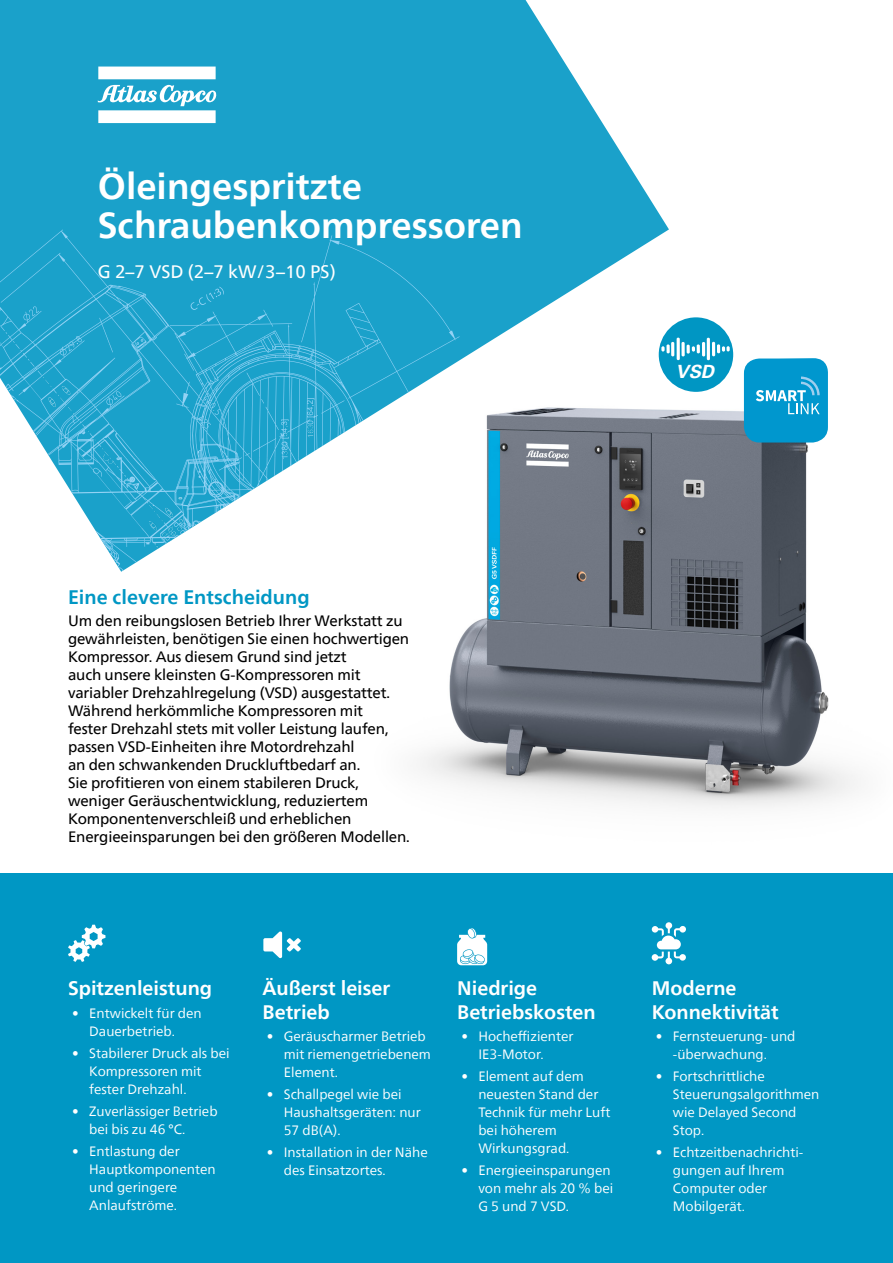
<style>
.page{position:relative;width:893px;height:1263px;background:#fff}
.page>*{position:absolute;margin:0;border:0;box-sizing:border-box;transform-origin:0 0}
.t1{font:700 36px/39px "Neue Frutiger World";color:#fff}
.t2{font:700 19.5px/23.4px "Neue Frutiger World";color:#fff}
.t3{font:700 19.5px "Neue Frutiger World";color:#0097c4}
.t4{font:italic 700 18.3px "Univers LT Std";color:#fff}
.t5{font:18px "Neue Frutiger World";color:#fff}
.t6{font:15px/18px "Neue Frutiger World";letter-spacing:-.01em;color:#000}
.t7{font:13.5px/18px "Neue Frutiger World";color:#fff}
</style>
<div class="page">
<img style="left:420px;top:379px;width:438px;height:429px">
<svg style="left:0;top:0;width:669px;height:572px;fill:#1aa1ca"></svg>
<svg style="left:0;top:229px;width:460px;height:233px;background:#29a7cd"></svg>
<svg style="left:0;top:332px;width:291px;height:239px"></svg>
<svg style="left:109px;top:293px;width:339px;height:163px;background:#3dafd3"></svg>
<img style="left:213px;top:410px;width:4px;height:79px">
<img style="left:43px;top:377px;width:31px;height:37px">
<img style="left:285px;top:425px;width:28px;height:30px">
<img style="left:95px;top:439px;width:21px;height:26px">
<img style="left:149px;top:497px;width:34px;height:26px">
<svg style="left:98px;top:67px;width:118px;height:12px"></svg>
<svg style="left:98px;top:85px;width:118px;height:38px"></svg>
<div style="left:0;top:874px;width:893px;height:389px;background:#0097c4"></div>
<svg style="left:68px;top:925px;width:37px;height:37px"></svg>
<svg style="left:457px;top:928px;width:30px;height:37px"></svg>
<svg style="left:263px;top:931px;width:38px;height:28px"></svg>
<svg style="left:744px;top:358px;width:84px;height:84px;background:#17a0d1"></svg>
<div style="left:659px;top:317px;width:74px;height:75px;background:#0096c3;border-radius:50%"></div>
<hr style="left:677px;top:337px;width:3px;height:24px;background:#fff;border-radius:2px">
<hr style="left:707px;top:337px;width:3px;height:24px;background:#fff;border-radius:2px">
<svg style="left:681px;top:341px;width:4px;height:16px"></svg>
<hr style="left:671px;top:341px;width:3px;height:16px;background:#fff;border-radius:2px">
<hr style="left:702px;top:341px;width:3px;height:16px;background:#fff;border-radius:2px">
<hr style="left:712px;top:341px;width:3px;height:16px;background:#fff;border-radius:2px">
<svg style="left:666px;top:344px;width:4px;height:10px"></svg>
<svg style="left:687px;top:344px;width:13px;height:10px"></svg>
<svg style="left:661px;top:346px;width:4px;height:6px"></svg>
<svg style="left:717px;top:344px;width:13px;height:10px"></svg>
<svg style="left:652px;top:922px;width:34px;height:42px"></svg>
<h1 class="t1" style="left:98px;top:166px;width:426px">Öleingespritzte<br>Schraubenkompressoren</h1>
<h3 class="t5" style="left:98px;top:258px;width:239px">G 2–7 VSD (2–7 kW/3–10 PS)</h3>
<h3 class="t4" style="left:675px;top:361px;width:40px">VSD</h3>
<h2 class="t3" style="left:68px;top:580px;width:243px">Eine clevere Entscheidung</h2>
<p class="t6" style="left:68px;top:612px;width:343px">Um den reibungslosen Betrieb Ihrer Werkstatt zu gewährleisten, benötigen Sie einen hochwertigen Kompressor. Aus diesem Grund sind jetzt<br>auch unsere kleinsten G-Kompressoren mit variabler Drehzahlregelung (VSD) ausgestattet.<br>Während herkömmliche Kompressoren mit<br>fester Drehzahl stets mit voller Leistung laufen, passen VSD-Einheiten ihre Motordrehzahl<br>an den schwankenden Druckluftbedarf an.<br>Sie profitieren von einem stabileren Druck, weniger Geräuschentwicklung, reduziertem Komponentenverschleiß und erheblichen Energieeinsparungen bei den größeren Modellen.</p>
<h2 class="t2" style="left:68px;top:976px;width:146px">Spitzenleistung</h2>
<p class="t7" style="left:89px;top:1004px;width:114px;text-indent:-17px">• Entwickelt für den<br>Dauerbetrieb.</p>
<p class="t7" style="left:89px;top:1044px;width:142px;text-indent:-17px">• Stabilerer Druck als bei<br>Kompressoren mit fester Drehzahl.</p>
<p class="t7" style="left:89px;top:1102px;width:130px;text-indent:-17px">• Zuverlässiger Betrieb bei bis zu 46 °C.</p>
<p class="t7" style="left:89px;top:1143px;width:128px;text-indent:-17px">• Entlastung der<br>Hauptkomponenten und geringere<br>Anlaufströme.</p>
<h2 class="t2" style="left:263px;top:976px;width:129px">Äußerst leiser<br>Betrieb</h2>
<p class="t7" style="left:284px;top:1027px;width:149px;text-indent:-17px">• Geräuscharmer Betrieb mit riemengetriebenem<br>Element.</p>
<p class="t7" style="left:284px;top:1086px;width:138px;text-indent:-17px">• Schallpegel wie bei<br>Haushaltsgeräten: nur<br>57 dB(A).</p>
<p class="t7" style="left:284px;top:1144px;width:145px;text-indent:-17px">• Installation in der Nähe des Einsatzortes.</p>
<h2 class="t2" style="left:457px;top:976px;width:140px">Niedrige<br>Betriebskosten</h2>
<p class="t7" style="left:478px;top:1027px;width:97px;text-indent:-17px">• Hocheffizienter<br>IE3-Motor.</p>
<p class="t7" style="left:478px;top:1068px;width:134px;text-indent:-17px">• Element auf dem neuesten Stand der<br>Technik für mehr Luft bei höherem<br>Wirkungsgrad.</p>
<p class="t7" style="left:478px;top:1162px;width:136px;text-indent:-17px">• Energieeinsparungen von mehr als 20 % bei<br>G 5 und 7 VSD.</p>
<h2 class="t2" style="left:652px;top:976px;width:129px">Moderne<br>Konnektivität</h2>
<p class="t7" style="left:673px;top:1027px;width:124px;text-indent:-17px">• Fernsteuerung- und -überwachung.</p>
<p class="t7" style="left:673px;top:1068px;width:148px;text-indent:-17px">• Fortschrittliche<br>Steuerungsalgorithmen wie Delayed Second<br>Stop.</p>
<p class="t7" style="left:673px;top:1144px;width:132px;text-indent:-17px">• Echtzeitbenachrichti&shy;gungen auf Ihrem<br>Computer oder<br>Mobilgerät.</p>
</div>
